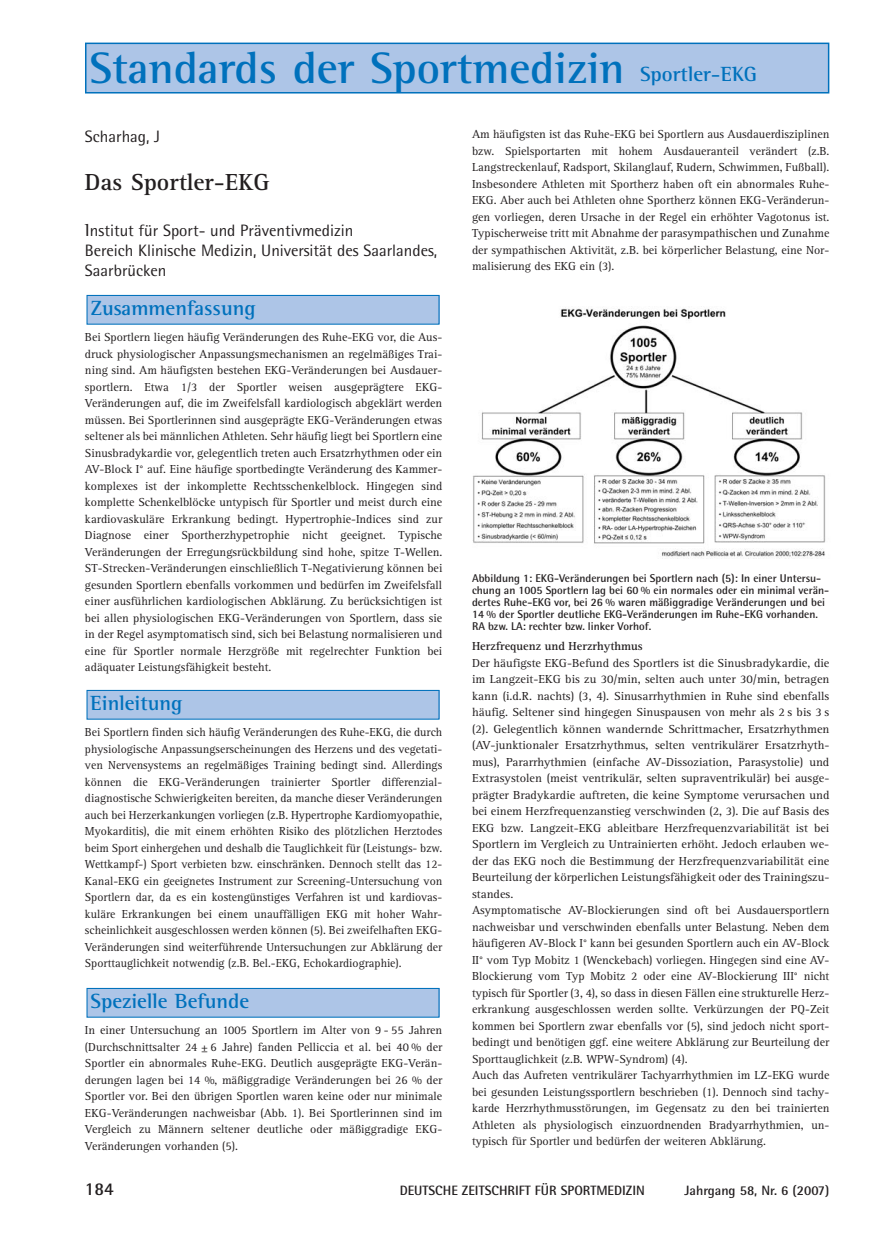
<style>
.page{position:relative;width:872px;height:1234px;background:#fff}
.page>*{position:absolute;margin:0;border:0;box-sizing:border-box;transform-origin:0 0}
.t1{font:700 45px "Rotis Semi Serif";color:#0071bc}
.t2{font:700 24px "Rotis Serif";color:#231f20}
.t3{font:700 21px "Rotis Semi Serif";color:#0071bc}
.t4{font:700 18px "Rotis Semi Sans";color:#231f20}
.t5{font:16.5px/20.1px "Rotis Semi Sans";color:#231f20}
.t6{font:700 13.5px "Rotis Semi Sans";color:#231f20}
.t7{font:12px/16.5px "Rotis Serif";color:#231f20;text-align:justify}
.t8{font:700 12px "Rotis Serif";color:#231f20}
.t9{font:700 11.25px/12px "Rotis Semi Sans";color:#231f20}
.s1{font-size:21px}
.s2{font-family:"Rotis Semi Serif";font-size:18px}
</style>
<div class="page">
<div style="left:86px;top:43px;width:742px;height:50px;background:#adc5e7"></div>
<div style="left:85px;top:43px;width:744px;height:50px;border:2px solid #0071bc"></div>
<div style="left:87px;top:988px;width:352px;height:28px;background:#adc5e7"></div>
<div style="left:86px;top:987px;width:353px;height:30px;border:1px solid #0071bc"></div>
<div style="left:87px;top:690px;width:352px;height:29px;background:#adc5e7"></div>
<div style="left:86px;top:689px;width:353px;height:30px;border:1px solid #0071bc"></div>
<div style="left:87px;top:295px;width:352px;height:29px;background:#adc5e7"></div>
<div style="left:86px;top:295px;width:353px;height:29px;border:1px solid #0071bc"></div>
<img style="left:472px;top:308px;width:354px;height:250px">
<h1 class="t1" style="left:89px;top:52px;width:669px">Standards der Sportmedizin <span class="s1">Sportler-EKG</span></h1>
<h3 class="t5" style="left:85px;top:128px;width:77px">Scharhag, J</h3>
<h2 class="t2" style="left:85px;top:173px;width:186px">Das Sportler-EKG</h2>
<h3 class="t5" style="left:85px;top:222px;width:354px"><span class="s2">I</span>nstitut für Sport- und Präventivmedizin<br>Bereich Klinische Medizin, Universität des Saarlandes,<br>Saarbrücken</h3>
<h3 class="t3" style="left:91px;top:300px;width:167px">Zusammenfassung</h3>
<p class="t7" style="left:85px;top:330px;width:359px">Bei Sportlern liegen häufig Veränderungen des Ruhe-EKG vor, die Aus&shy;druck physiologischer Anpassungsmechanismen an regelmäßiges Trai&shy;ning sind. Am häufigsten bestehen EKG-Veränderungen bei Ausdauer&shy;sportlern. Etwa 1/3 der Sportler weisen ausgeprägtere EKG-Veränderungen auf, die im Zweifelsfall kardiologisch abgeklärt werden müssen. Bei Sportlerinnen sind ausgeprägte EKG-Veränderungen etwas seltener als bei männlichen Athleten. Sehr häufig liegt bei Sportlern eine Sinusbradykardie vor, gelegentlich treten auch Ersatzrhythmen oder ein AV-Block I° auf. Eine häufige sportbedingte Veränderung des Kammer&shy;komplexes ist der inkomplette Rechtsschenkelblock. Hingegen sind komplette Schenkelblöcke untypisch für Sportler und meist durch eine kardiovaskuläre Erkrankung bedingt. Hypertrophie-Indices sind zur Diagnose einer Sportherzhypetrophie nicht geeignet. Typische Veränderungen der Erregungsrückbildung sind hohe, spitze T-Wellen.<br>ST-Strecken-Veränderungen einschließlich T-Negativierung können bei gesunden Sportlern ebenfalls vorkommen und bedürfen im Zweifelsfall einer ausführlichen kardiologischen Abklärung. Zu berücksichtigen ist bei allen physiologischen EKG-Veränderungen von Sportlern, dass sie in der Regel asymptomatisch sind, sich bei Belastung normalisieren und eine für Sportler normale Herzgröße mit regelrechter Funktion bei adäquater Leistungsfähigkeit besteht.</p>
<h3 class="t3" style="left:91px;top:695px;width:93px">Einleitung</h3>
<p class="t7" style="left:85px;top:725px;width:359px">Bei Sportlern finden sich häufig Veränderungen des Ruhe-EKG, die durch physiologische Anpassungserscheinungen des Herzens und des vegetati&shy;ven Nervensystems an regelmäßiges Training bedingt sind. Allerdings können die EKG-Veränderungen trainierter Sportler differenzial&shy;diagnostische Schwierigkeiten bereiten, da manche dieser Veränderungen auch bei Herzerkankungen vorliegen (z.B. Hypertrophe Kardiomyopathie, Myokarditis), die mit einem erhöhten Risiko des plötzlichen Herztodes beim Sport einhergehen und deshalb die Tauglichkeit für (Leistungs- bzw.<br>Wettkampf-) Sport verbieten bzw. einschränken. Dennoch stellt das 12- Kanal-EKG ein geeignetes Instrument zur Screening-Untersuchung von Sportlern dar, da es ein kostengünstiges Verfahren ist und kardiovas&shy;kuläre Erkrankungen bei einem unauffälligen EKG mit hoher Wahr&shy;scheinlichkeit ausgeschlossen werden können (5). Bei zweifelhaften EKG-Veränderungen sind weiterführende Untersuchungen zur Abklärung der Sporttauglichkeit notwendig (z.B. Bel.-EKG, Echokardiographie).</p>
<h3 class="t3" style="left:91px;top:993px;width:160px">Spezielle Befunde</h3>
<p class="t7" style="left:85px;top:1022px;width:359px">In einer Untersuchung an 1005 Sportlern im Alter von 9 - 55 Jahren (Durchschnittsalter 24 ± 6 Jahre) fanden Pelliccia et al. bei 40 % der Sportler ein abnormales Ruhe-EKG. Deutlich ausgeprägte EKG-Verän&shy;derungen lagen bei 14 %, mäßiggradige Veränderungen bei 26 % der Sportler vor. Bei den übrigen Sportlen waren keine oder nur minimale EKG-Veränderungen nachweisbar (Abb. 1). Bei Sportlerinnen sind im Vergleich zu Männern seltener deutliche oder mäßiggradige EKG-Veränderungen vorhanden (5).</p>
<p class="t7" style="left:472px;top:127px;width:359px">Am häufigsten ist das Ruhe-EKG bei Sportlern aus Ausdauerdisziplinen bzw. Spielsportarten mit hohem Ausdaueranteil verändert (z.B.<br>Langstreckenlauf, Radsport, Skilanglauf, Rudern, Schwimmen, Fußball).<br>Insbesondere Athleten mit Sportherz haben oft ein abnormales Ruhe-EKG. Aber auch bei Athleten ohne Sportherz können EKG-Veränderun&shy;gen vorliegen, deren Ursache in der Regel ein erhöhter Vagotonus ist.<br>Typischerweise tritt mit Abnahme der parasympathischen und Zunahme der sympathischen Aktivität, z.B. bei körperlicher Belastung, eine Nor&shy;malisierung des EKG ein (3).</p>
<p class="t9" style="left:472px;top:573px;width:358px">Abbildung 1: EKG-Veränderungen bei Sportlern nach (5): In einer Untersu&shy;chung an 1005 Sportlern lag bei 60 % ein normales oder ein minimal verän&shy;dertes Ruhe-EKG vor, bei 26 % waren mäßiggradige Veränderungen und bei 14 % der Sportler deutliche EKG-Veränderungen im Ruhe-EKG vorhanden.<br>RA bzw. LA: rechter bzw. linker Vorhof.</p>
<p class="t8" style="left:472px;top:641px;width:172px">Herzfrequenz und Herzrhythmus</p>
<p class="t7" style="left:472px;top:655px;width:359px;text-align:left">Der häufigste EKG-Befund des Sportlers ist die Sinusbradykardie, die im Langzeit-EKG bis zu 30/min, selten auch unter 30/min, betragen kann (i.d.R. nachts) (3, 4). Sinusarrhythmien in Ruhe sind ebenfalls häufig. Seltener sind hingegen Sinuspausen von mehr als 2 s bis 3 s (2). Gelegentlich können wandernde Schrittmacher, Ersatzrhythmen (AV-junktionaler Ersatzrhythmus, selten ventrikulärer Ersatzrhyth&shy;mus), Pararrhythmien (einfache AV-Dissoziation, Parasystolie) und Extrasystolen (meist ventrikulär, selten supraventrikulär) bei ausge&shy;prägter Bradykardie auftreten, die keine Symptome verursachen und bei einem Herzfrequenzanstieg verschwinden (2, 3). Die auf Basis des EKG bzw. Langzeit-EKG ableitbare Herzfrequenzvariabilität ist bei Sportlern im Vergleich zu Untrainierten erhöht. Jedoch erlauben we&shy;der das EKG noch die Bestimmung der Herzfrequenzvariabilität eine Beurteilung der körperlichen Leistungsfähigkeit oder des Trainingszu&shy;standes.<br>Asymptomatische AV-Blockierungen sind oft bei Ausdauersportlern nachweisbar und verschwinden ebenfalls unter Belastung. Neben dem häufigeren AV-Block I° kann bei gesunden Sportlern auch ein AV-Block II° vom Typ Mobitz 1 (Wenckebach) vorliegen. Hingegen sind eine AV-Blockierung vom Typ Mobitz 2 oder eine AV-Blockierung III° nicht typisch für Sportler (3, 4), so dass in diesen Fällen eine strukturelle Herz&shy;erkrankung ausgeschlossen werden sollte. Verkürzungen der PQ-Zeit kommen bei Sportlern zwar ebenfalls vor (5), sind jedoch nicht sport&shy;bedingt und benötigen ggf. eine weitere Abklärung zur Beurteilung der Sporttauglichkeit (z.B. WPW-Syndrom) (4).<br>Auch das Aufreten ventrikulärer Tachyarrhythmien im LZ-EKG wurde bei gesunden Leistungssportlern beschrieben (1). Dennoch sind tachy&shy;karde Herzrhythmusstörungen, im Gegensatz zu den bei trainierten Athleten als physiologisch einzuordnenden Bradyarrhythmien, un&shy;typisch für Sportler und bedürfen der weiteren Abklärung.</p>
<h3 class="t4" style="left:85px;top:1182px;width:30px">184</h3>
<p class="t6" style="left:400px;top:1185px;width:247px">DEUTSCHE ZEITSCHRIFT FÜR SPORTMEDIZIN</p>
<p class="t6" style="left:684px;top:1185px;width:146px">Jahrgang 58, Nr. 6 (2007)</p>
</div>
